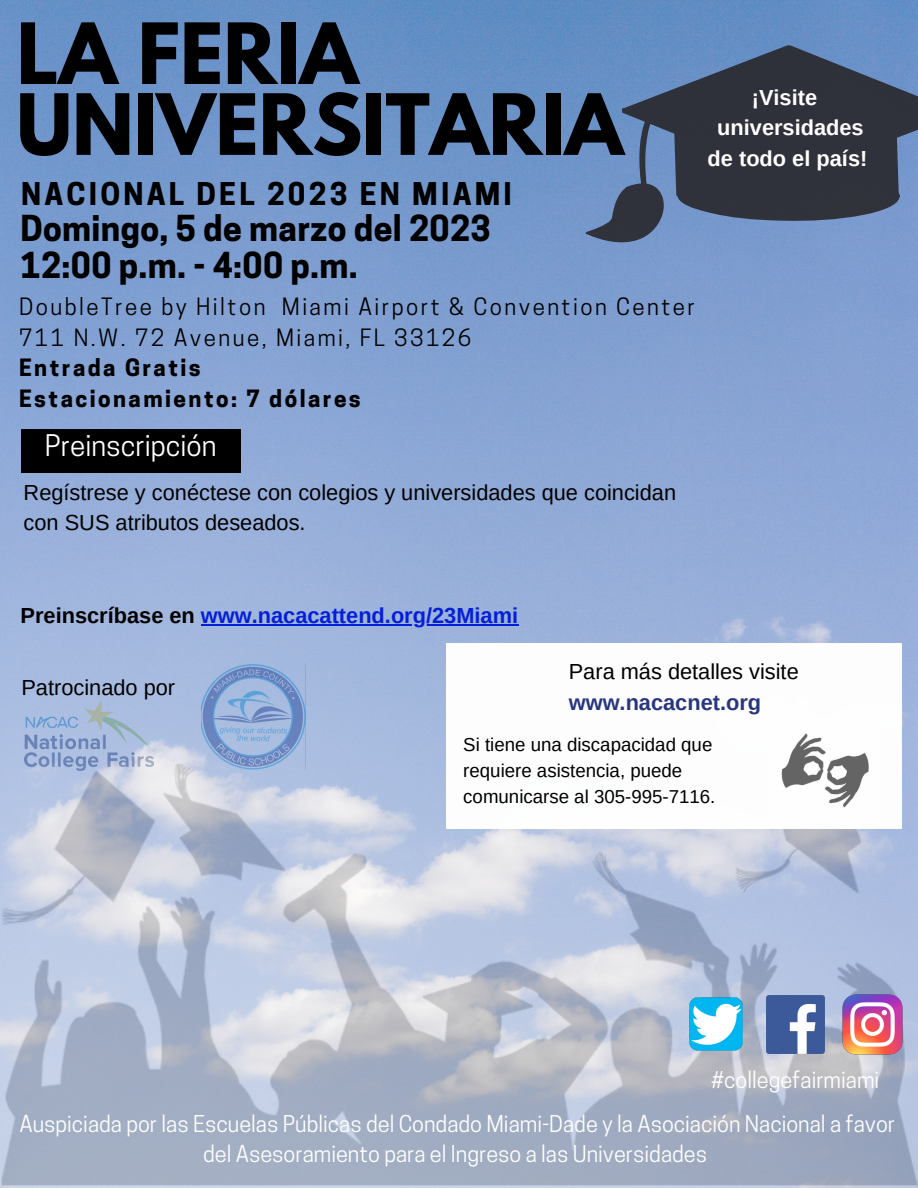
<style>
.page{position:relative;width:918px;height:1188px;background:#fff}
.page>*{position:absolute;margin:0;border:0;box-sizing:border-box;transform-origin:0 0}
.t1{font:700 74.7px/70.8px "League Spartan";color:#000}
.t2{font:700 33.6px/37.2px "Cooper Hewitt";letter-spacing:.01em;color:#000}
.t3{font:700 29.4px "Cooper Hewitt";letter-spacing:.11em;color:#000}
.t4{font:28.05px "Cooper Hewitt";color:#fff}
.t5{font:22.35px/30.3px "Cooper Hewitt";letter-spacing:.11em;color:#000}
.t6{font:700 22.35px/30.3px "Cooper Hewitt";letter-spacing:.11em;color:#000}
.t7{font:21.75px/30.3px "Cooper Hewitt";color:#fff;text-align:center}
.t8{font:21.75px/30.3px "Arimo";color:#000}
.t9{font:700 21.75px "Arimo";color:#041fd8}
.t10{font:700 21.75px/30.3px "Arimo";color:#fff;text-align:center}
.t11{font:700 21.75px "Arimo";color:#28377d}
.t12{font:18.75px/25.8px "Arimo";color:#000}
.s1{color:#000}
</style>
<div class="page">
<img style="left:0;top:0;width:917px;height:1188px">
<svg style="left:585px;top:45px;width:333px;height:198px;background:#4a5b76"></svg>
<div style="left:22px;top:429px;width:219px;height:43px;background:#000"></div>
<div style="left:446px;top:643px;width:456px;height:186px;background:#fff"></div>
<hr style="left:201px;top:624px;width:317px;height:1px;background:#041fd8">
<img style="left:688px;top:996px;width:55px;height:56px">
<img style="left:766px;top:995px;width:59px;height:59px">
<img style="left:843px;top:995px;width:59px;height:59px">
<img style="left:781px;top:733px;width:88px;height:75px">
<h1 class="t1" style="left:16px;top:28px;width:609px">LA FERIA<br>UNIVERSITARIA</h1>
<h3 class="t3" style="left:21px;top:183px;width:492px">NACIONAL DEL 2023 EN MIAMI</h3>
<h2 class="t2" style="left:21px;top:214px;width:472px">Domingo, 5 de marzo del 2023<br>12:00 p.m. - 4:00 p.m.</h2>
<p class="t5" style="left:19px;top:295px;width:678px">DoubleTree by Hilton Miami Airport &amp; Convention Center<br>711 N.W. 72 Avenue, Miami, FL 33126</p>
<p class="t6" style="left:19px;top:355px;width:343px">Entrada Gratis<br>Estacionamiento: 7 dólares</p>
<p class="t4" style="left:45px;top:435px;width:173px">Preinscripción</p>
<p class="t8" style="left:24px;top:477px;width:654px">Regístrese y conéctese con colegios y universidades que coincidan con SUS atributos deseados.</p>
<p class="t10" style="left:708px;top:82px;width:161px">¡Visite universidades de todo el país!</p>
<p class="t9" style="left:21px;top:603px;width:499px"><span class="s1">Preinscríbase en</span> www.nacacattend.org/23Miami</p>
<p class="t8" style="left:21px;top:672px;width:155px">Patrocinado por</p>
<p class="t8" style="left:569px;top:657px;width:231px">Para más detalles visite</p>
<p class="t11" style="left:569px;top:690px;width:194px">www.nacacnet.org</p>
<p class="t12" style="left:463px;top:732px;width:254px">Si tiene una discapacidad que requiere asistencia, puede comunicarse al 305-995-7116.</p>
<p class="t7" style="left:711px;top:1068px;width:170px">#collegefairmiami</p>
<p class="t7" style="left:19px;top:1111px;width:877px">Auspiciada por las Escuelas Públicas del Condado Miami-Dade y la Asociación Nacional a favor del Asesoramiento para el Ingreso a las Universidades</p>
</div>
